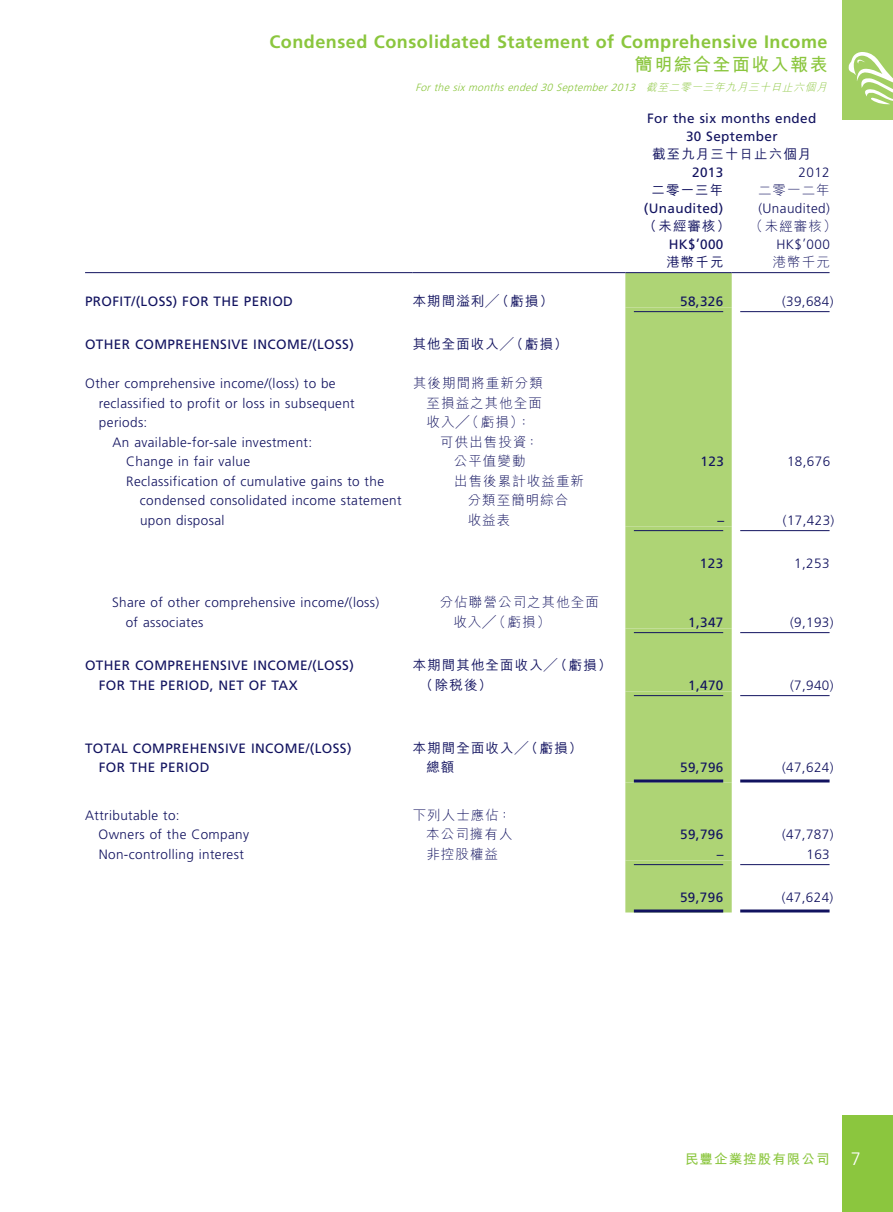
<style>
.page{position:relative;width:893px;height:1212px;background:#fff}
.page>*{position:absolute;margin:0;border:0;box-sizing:border-box;transform-origin:0 0}
.t1{font:700 18px "Frutiger LT Std";letter-spacing:.03em;color:#8bc63e}
.t2{font:18px "M Hei HK Bold E Ten B5 H";letter-spacing:.08em;color:#8bc63e}
.t3{font:300 13.5px/19.5px "Frutiger LT Std";letter-spacing:.03em;color:#11125f}
.t4{font:13.5px/19.5px "Frutiger LT Std";letter-spacing:.03em;color:#11125f}
.t5{font:13.5px/19.5px "M Hei HK Light E Ten B5 H";letter-spacing:.08em;color:#11125f}
.t6{font:13.5px/19.5px "M Hei HK Medium E Ten B5 H";letter-spacing:.08em;color:#11125f}
.t7{font:13.5px "M Hei HK Bold E Ten B5 H";letter-spacing:.08em;color:#8bc63e}
.t8{font:italic 300 10.5px "Frutiger LT Std";color:#8bc63e}
.s1{font-family:"M Hei HK Light E Ten B5 H";font-weight:400}
.s2{font-family:"Frutiger LT Std";font-weight:300;font-size:18px;color:#fff}
</style>
<div class="page">
<div style="left:842px;top:1115px;width:50px;height:97px;background:#8bc63e"></div>
<div style="left:842px;top:0;width:50px;height:119px;background:#a2cf62"></div>
<svg style="left:848px;top:52px;width:44px;height:53px"></svg>
<div style="left:625px;top:273px;width:106px;height:35px;background:#aed475"></div>
<div style="left:625px;top:308px;width:106px;height:605px;background:#aed475"></div>
<hr style="left:85px;top:272px;width:327px;height:1px;background:#11125f">
<hr style="left:412px;top:272px;width:213px;height:1px;background:#11125f">
<hr style="left:625px;top:272px;width:106px;height:1px;background:#11125f">
<hr style="left:731px;top:272px;width:98px;height:1px;background:#11125f">
<hr style="left:634px;top:311px;width:89px;height:1px;background:#11125f">
<hr style="left:740px;top:311px;width:89px;height:1px;background:#11125f">
<hr style="left:634px;top:530px;width:89px;height:1px;background:#11125f">
<hr style="left:740px;top:530px;width:89px;height:1px;background:#11125f">
<hr style="left:634px;top:632px;width:89px;height:1px;background:#11125f">
<hr style="left:740px;top:632px;width:89px;height:1px;background:#11125f">
<hr style="left:634px;top:695px;width:89px;height:1px;background:#11125f">
<hr style="left:740px;top:695px;width:89px;height:1px;background:#11125f">
<hr style="left:634px;top:780px;width:89px;height:3px;background:#11125f">
<hr style="left:740px;top:780px;width:89px;height:3px;background:#11125f">
<hr style="left:634px;top:864px;width:89px;height:1px;background:#11125f">
<hr style="left:740px;top:864px;width:89px;height:1px;background:#11125f">
<hr style="left:634px;top:910px;width:89px;height:3px;background:#11125f">
<hr style="left:740px;top:910px;width:89px;height:3px;background:#11125f">
<h1 class="t1" style="left:269px;top:34px;width:559px">Condensed Consolidated Statement of Comprehensive Income</h1>
<h1 class="t2" style="left:635px;top:57px;width:194px">簡明綜合全面收入報表</h1>
<p class="t8" style="left:415px;top:83px;width:415px">For the six months ended 30 September 2013 <span class="s1">截至二零一三年九月三十日止六個月</span></p>
<p class="t4" style="left:647px;top:110px;width:171px;line-height:18px;text-align:center">For the six months ended<br>30 September</p>
<p class="t6" style="left:652px;top:146px;width:161px">截至九月三十日止六個月</p>
<p class="t4" style="left:692px;top:163px;width:33px">2013</p>
<p class="t3" style="left:798px;top:163px;width:33px">2012</p>
<p class="t6" style="left:651px;top:182px;width:73px">二零一三年</p>
<p class="t5" style="left:758px;top:182px;width:73px">二零一二年</p>
<p class="t4" style="left:644px;top:199px;width:81px">(Unaudited)</p>
<p class="t3" style="left:758px;top:199px;width:73px">(Unaudited)</p>
<p class="t6" style="left:643px;top:218px;width:88px">（未經審核）</p>
<p class="t5" style="left:749px;top:218px;width:88px">（未經審核）</p>
<p class="t4" style="left:668px;top:235px;width:56px">HK$’000</p>
<p class="t3" style="left:776px;top:235px;width:55px">HK$’000</p>
<p class="t6" style="left:666px;top:254px;width:59px">港幣千元</p>
<p class="t5" style="left:772px;top:254px;width:59px">港幣千元</p>
<p class="t4" style="left:85px;top:292px;width:209px">PROFIT/(LOSS) FOR THE PERIOD</p>
<p class="t6" style="left:413px;top:293px;width:142px">本期間溢利╱（虧損）</p>
<p class="t4" style="left:680px;top:292px;width:45px">58,326</p>
<p class="t3" style="left:782px;top:292px;width:53px">(39,684)</p>
<p class="t4" style="left:85px;top:335px;width:270px">OTHER COMPREHENSIVE INCOME/(LOSS)</p>
<p class="t6" style="left:413px;top:336px;width:156px">其他全面收入╱（虧損）</p>
<p class="t3" style="left:99px;top:375px;width:257px;text-indent:-14px">Other comprehensive income/(loss) to be reclassified to profit or loss in subsequent periods:</p>
<p class="t5" style="left:426px;top:375px;width:118px;text-align:justify;text-indent:-14px">其後期間將重新分類至損益之其他全面收入╱（虧損）：</p>
<p class="t3" style="left:113px;top:433px;width:201px">An available-for-sale investment:</p>
<p class="t5" style="left:440px;top:434px;width:100px">可供出售投資：</p>
<p class="t3" style="left:126px;top:452px;width:125px">Change in fair value</p>
<p class="t5" style="left:454px;top:453px;width:73px">公平值變動</p>
<p class="t4" style="left:700px;top:452px;width:25px">123</p>
<p class="t3" style="left:787px;top:452px;width:45px">18,676</p>
<p class="t3" style="left:140px;top:472px;width:263px;text-indent:-14px">Reclassification of cumulative gains to the condensed consolidated income statement upon disposal</p>
<p class="t5" style="left:467px;top:473px;width:118px;text-indent:-14px">出售後累計收益重新分類至簡明綜合收益表</p>
<p class="t4" style="left:717px;top:511px;width:8px">–</p>
<p class="t3" style="left:782px;top:511px;width:53px">(17,423)</p>
<p class="t4" style="left:700px;top:554px;width:25px">123</p>
<p class="t3" style="left:794px;top:555px;width:37px">1,253</p>
<p class="t3" style="left:126px;top:594px;width:255px;text-indent:-14px">Share of other comprehensive income/(loss) of associates</p>
<p class="t5" style="left:453px;top:594px;width:147px;text-indent:-14px">分佔聯營公司之其他全面收入╱（虧損）</p>
<p class="t4" style="left:99px;top:656px;width:257px;text-indent:-14px">OTHER COMPREHENSIVE INCOME/(LOSS)<br>FOR THE PERIOD, NET OF TAX</p>
<p class="t6" style="left:419px;top:657px;width:193px;text-indent:-7px">本期間其他全面收入╱（虧損）（除稅後）</p>
<p class="t4" style="left:99px;top:739px;width:254px;text-indent:-14px">TOTAL COMPREHENSIVE INCOME/(LOSS)<br>FOR THE PERIOD</p>
<p class="t6" style="left:426px;top:740px;width:158px;text-indent:-14px">本期間全面收入╱（虧損）總額</p>
<p class="t4" style="left:688px;top:613px;width:37px">1,347</p>
<p class="t3" style="left:790px;top:613px;width:45px">(9,193)</p>
<p class="t4" style="left:688px;top:676px;width:37px">1,470</p>
<p class="t3" style="left:790px;top:676px;width:45px">(7,940)</p>
<p class="t4" style="left:680px;top:758px;width:45px">59,796</p>
<p class="t3" style="left:782px;top:758px;width:53px">(47,624)</p>
<p class="t3" style="left:85px;top:806px;width:96px">Attributable to:</p>
<p class="t5" style="left:412px;top:807px;width:100px">下列人士應佔：</p>
<p class="t3" style="left:99px;top:826px;width:152px">Owners of the Company</p>
<p class="t5" style="left:426px;top:826px;width:88px">本公司擁有人</p>
<p class="t4" style="left:680px;top:825px;width:45px">59,796</p>
<p class="t3" style="left:782px;top:826px;width:53px">(47,787)</p>
<p class="t3" style="left:99px;top:845px;width:147px">Non-controlling interest</p>
<p class="t5" style="left:426px;top:846px;width:73px">非控股權益</p>
<p class="t4" style="left:716px;top:845px;width:8px">–</p>
<p class="t3" style="left:806px;top:845px;width:25px">163</p>
<p class="t4" style="left:680px;top:888px;width:45px">59,796</p>
<p class="t3" style="left:781px;top:889px;width:53px">(47,624)</p>
<p class="t7" style="left:685px;top:1154px;width:177px">民豐企業控股有限公司 <span class="s2">7</span></p>
</div>
